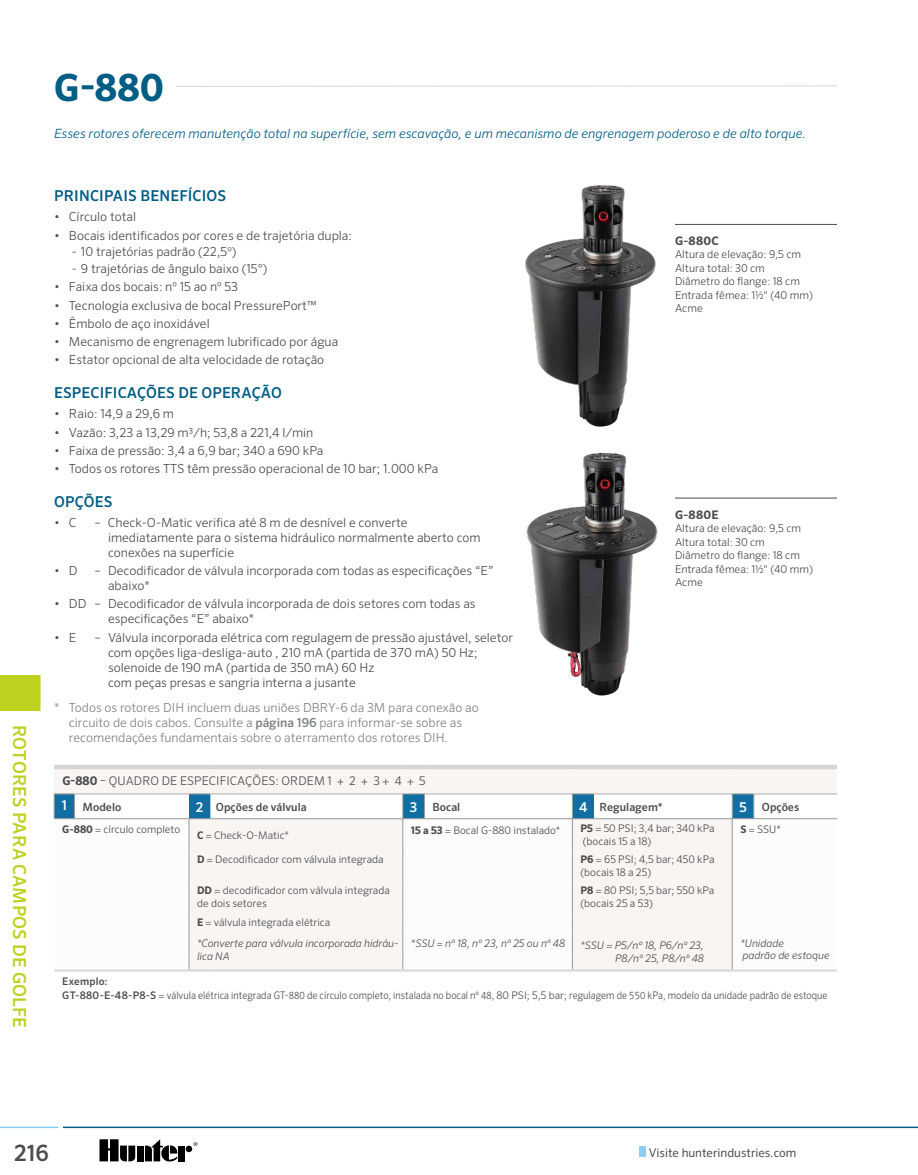
<style>
.page{position:relative;width:918px;height:1175px;background:#fff}
.page>*{position:absolute;margin:0;border:0;box-sizing:border-box;transform-origin:0 0}
.t1{font:700 37.5px "Sero Pro";color:#005d83}
.t2{font:500 22.5px "Sero Pro";color:#4c4d4d}
.t3{font:500 18px "Sero Pro";letter-spacing:.01em;color:#bdd11e}
.t4{font:500 15px "Sero Pro";letter-spacing:.01em;color:#005d83}
.t5{font:italic 300 12.75px "Sero Pro";letter-spacing:.005em;color:#005d83}
.t6{font:300 12.45px/15px "Sero Pro";color:#4c4d4d}
.t7{font:300 12.45px/15px "Sero Pro";color:#818383}
.t8{font:300 12px "Sero Pro";letter-spacing:.01em;color:#4c4d4d}
.t9{font:12px "Sero Pro";color:#4c4d4d}
.t10{font:700 11.7px "Sero Pro";letter-spacing:.02em;color:#4c4d4d}
.t11{font:500 11.25px "Sero Pro";color:#4c4d4d}
.t12{font:300 10.8px/13.5px "Sero Pro";color:#4c4d4d}
.t13{font:300 10.5px/12.6px "Sero Pro";color:#4c4d4d}
.t14{font:italic 300 10.5px/12.6px "Sero Pro";color:#4c4d4d}
.s1{font-weight:500}
.s2{font-weight:700}
.s3{font-size:13.5px;color:#fff}
.s4{font-weight:700;font-style:normal}
.s5{font-style:normal}
</style>
<div class="page">
<div style="left:640px;top:1146px;width:6px;height:10px;background:#8dcef2"></div>
<hr style="left:63px;top:1126px;width:855px;height:2px;background:#005d83">
<hr style="left:0;top:1126px;width:58px;height:2px;background:#8dcef2">
<svg style="left:176px;top:85px;width:661px;height:2px"></svg>
<svg style="left:194px;top:1142px;width:3px;height:4px"></svg>
<div style="left:137px;top:1145px;width:7px;height:16px;background:#000"></div>
<div style="left:186px;top:1145px;width:6px;height:7px;background:#000;border-radius:50%"></div>
<div style="left:178px;top:1145px;width:7px;height:16px;background:#000"></div>
<svg style="left:145px;top:1139px;width:32px;height:22px"></svg>
<svg style="left:100px;top:1139px;width:35px;height:22px"></svg>
<div style="left:0;top:675px;width:40px;height:36px;background:#bdd11e"></div>
<hr style="left:675px;top:224px;width:162px;height:1px;background:#4c4d4d">
<hr style="left:675px;top:498px;width:162px;height:1px;background:#4c4d4d">
<img style="left:525px;top:185px;width:131px;height:242px">
<img style="left:526px;top:452px;width:131px;height:244px">
<div style="left:54px;top:769px;width:783px;height:24px;background:#f8f5f2"></div>
<svg style="left:54px;top:819px;width:783px;height:150px"></svg>
<hr style="left:403px;top:850px;width:1px;height:30px;background:#969798">
<hr style="left:189px;top:819px;width:1px;height:31px;background:#969798">
<hr style="left:403px;top:819px;width:1px;height:31px;background:#969798">
<hr style="left:189px;top:850px;width:1px;height:30px;background:#969798">
<hr style="left:189px;top:880px;width:1px;height:32px;background:#969798">
<hr style="left:403px;top:880px;width:1px;height:32px;background:#969798">
<hr style="left:732px;top:819px;width:1px;height:31px;background:#969798">
<hr style="left:732px;top:850px;width:1px;height:30px;background:#969798">
<hr style="left:572px;top:880px;width:1px;height:32px;background:#969798">
<hr style="left:732px;top:880px;width:1px;height:32px;background:#969798">
<svg style="left:403px;top:912px;width:1px;height:57px"></svg>
<svg style="left:572px;top:912px;width:1px;height:57px"></svg>
<svg style="left:732px;top:912px;width:1px;height:57px"></svg>
<div style="left:54px;top:764px;width:20px;height:5px;background:#d4d5d5"></div>
<div style="left:74px;top:764px;width:115px;height:5px;background:#d4d5d5"></div>
<div style="left:189px;top:764px;width:22px;height:5px;background:#d4d5d5"></div>
<div style="left:211px;top:764px;width:192px;height:5px;background:#d4d5d5"></div>
<div style="left:403px;top:764px;width:21px;height:5px;background:#d4d5d5"></div>
<div style="left:424px;top:764px;width:148px;height:5px;background:#d4d5d5"></div>
<div style="left:572px;top:764px;width:22px;height:5px;background:#d4d5d5"></div>
<div style="left:594px;top:764px;width:138px;height:5px;background:#d4d5d5"></div>
<div style="left:732px;top:764px;width:22px;height:5px;background:#d4d5d5"></div>
<div style="left:754px;top:764px;width:83px;height:5px;background:#d4d5d5"></div>
<svg style="left:189px;top:912px;width:1px;height:57px"></svg>
<hr style="left:54px;top:969px;width:20px;height:2px;background:#d4d5d5">
<hr style="left:74px;top:969px;width:115px;height:2px;background:#d4d5d5">
<hr style="left:403px;top:969px;width:21px;height:2px;background:#d4d5d5">
<hr style="left:424px;top:969px;width:148px;height:2px;background:#d4d5d5">
<hr style="left:732px;top:969px;width:22px;height:2px;background:#d4d5d5">
<hr style="left:754px;top:969px;width:83px;height:2px;background:#d4d5d5">
<hr style="left:189px;top:969px;width:22px;height:2px;background:#d4d5d5">
<hr style="left:211px;top:969px;width:192px;height:2px;background:#d4d5d5">
<hr style="left:572px;top:969px;width:22px;height:2px;background:#d4d5d5">
<hr style="left:594px;top:969px;width:138px;height:2px;background:#d4d5d5">
<svg style="left:54px;top:793px;width:783px;height:26px"></svg>
<hr style="left:424px;top:818px;width:148px;height:1px;background:#969798">
<hr style="left:572px;top:819px;width:1px;height:31px;background:#969798">
<hr style="left:572px;top:850px;width:1px;height:30px;background:#969798">
<h1 class="t1" style="left:54px;top:64px;width:111px">G-880</h1>
<h3 class="t3" style="left:30px;top:725px;width:304px;rotate:90deg">ROTORES PARA CAMPOS DE GOLFE</h3>
<p class="t5" style="left:54px;top:126px;width:754px">Esses rotores oferecem manutenção total na superfície, sem escavação, e um mecanismo de engrenagem poderoso e de alto torque.</p>
<p class="t4" style="left:54px;top:186px;width:174px">PRINCIPAIS BENEFÍCIOS</p>
<p class="t6" style="left:54px;top:209px;width:84px">• Círculo total</p>
<p class="t6" style="left:54px;top:227px;width:300px">• Bocais identificados por cores e de trajetória dupla:</p>
<p class="t6" style="left:72px;top:244px;width:166px">- 10 trajetórias padrão (22,5º)</p>
<p class="t6" style="left:72px;top:261px;width:197px">- 9 trajetórias de ângulo baixo (15°)</p>
<p class="t6" style="left:54px;top:279px;width:186px">• Faixa dos bocais: nº 15 ao nº 53</p>
<p class="t6" style="left:54px;top:297px;width:264px">• Tecnologia exclusiva de bocal PressurePort™</p>
<p class="t6" style="left:54px;top:316px;width:157px">• Êmbolo de aço inoxidável</p>
<p class="t6" style="left:54px;top:334px;width:286px">• Mecanismo de engrenagem lubrificado por água</p>
<p class="t6" style="left:54px;top:352px;width:272px">• Estator opcional de alta velocidade de rotação</p>
<p class="t4" style="left:54px;top:383px;width:229px">ESPECIFICAÇÕES DE OPERAÇÃO</p>
<p class="t6" style="left:54px;top:406px;width:122px">• Raio: 14,9 a 29,6 m</p>
<p class="t6" style="left:54px;top:424px;width:261px">• Vazão: 3,23 a 13,29 m3/h; 53,8 a 221,4 l/min</p>
<p class="t6" style="left:54px;top:443px;width:271px">• Faixa de pressão: 3,4 a 6,9 bar; 340 a 690 kPa</p>
<p class="t6" style="left:54px;top:461px;width:386px">• Todos os rotores TTS têm pressão operacional de 10 bar; 1.000 kPa</p>
<p class="t4" style="left:54px;top:492px;width:60px">OPÇÕES</p>
<p class="t6" style="left:54px;top:515px;width:24px">• C</p>
<p class="t6" style="left:108px;top:515px;width:374px;text-indent:-14px">– Check-O-Matic verifica até 8 m de desnível e converte imediatamente para o sistema hidráulico normalmente aberto com conexões na superfície</p>
<p class="t6" style="left:54px;top:563px;width:25px">• D</p>
<p class="t6" style="left:108px;top:563px;width:387px;text-indent:-14px">– Decodificador de válvula incorporada com todas as especificações “E” abaixo*</p>
<p class="t6" style="left:108px;top:596px;width:369px;text-indent:-54px">• DD – Decodificador de válvula incorporada de dois setores com todas as especificações “E” abaixo*</p>
<p class="t6" style="left:54px;top:629px;width:24px">• E</p>
<p class="t6" style="left:108px;top:629px;width:407px;text-indent:-14px">– Válvula incorporada elétrica com regulagem de pressão ajustável, seletor com opções liga-desliga-auto , 210 mA (partida de 370 mA) 50 Hz; solenoide de 190 mA (partida de 350 mA) 60 Hz<br>com peças presas e sangria interna a jusante</p>
<p class="t7" style="left:69px;top:699px;width:411px;text-indent:-15px">* Todos os rotores DIH incluem duas uniões DBRY-6 da 3M para conexão ao circuito de dois cabos. Consulte a <span class="s1">página 196</span> para informar-se sobre as recomendações fundamentais sobre o aterramento dos rotores DIH.</p>
<p class="t10" style="left:675px;top:234px;width:45px">G-880C</p>
<p class="t12" style="left:675px;top:248px;width:140px">Altura de elevação: 9,5 cm<br>Altura total: 30 cm<br>Diâmetro do flange: 18 cm<br>Entrada fêmea: 1½" (40 mm)<br>Acme</p>
<p class="t10" style="left:675px;top:507px;width:45px">G-880E</p>
<p class="t12" style="left:675px;top:521px;width:140px">Altura de elevação: 9,5 cm<br>Altura total: 30 cm<br>Diâmetro do flange: 18 cm<br>Entrada fêmea: 1½" (40 mm)<br>Acme</p>
<p class="t8" style="left:62px;top:773px;width:365px"><span class="s2">G-880</span> – QUADRO DE ESPECIFICAÇÕES: ORDEM 1 + 2 + 3 + 4 + 5</p>
<p class="t11" style="left:62px;top:800px;width:61px"><span class="s3">1</span> Modelo</p>
<p class="t11" style="left:196px;top:800px;width:112px"><span class="s3">2</span> Opções de válvula</p>
<p class="t11" style="left:410px;top:800px;width:52px"><span class="s3">3</span> Bocal</p>
<p class="t11" style="left:579px;top:800px;width:85px"><span class="s3">4</span> Regulagem*</p>
<p class="t11" style="left:739px;top:800px;width:61px"><span class="s3">5</span> Opções</p>
<p class="t13" style="left:62px;top:822px;width:119px"><span class="s2">G-880</span> = círculo completo</p>
<p class="t13" style="left:197px;top:828px;width:93px"><span class="s2">C</span> = Check-O-Matic*</p>
<p class="t13" style="left:411px;top:823px;width:151px"><span class="s2">15 a 53</span> = Bocal G-880 instalado*</p>
<p class="t13" style="left:581px;top:822px;width:136px"><span class="s2">P5</span> = 50 PSI; 3,4 bar; 340 kPa (bocais 15 a 18)</p>
<p class="t13" style="left:740px;top:822px;width:42px"><span class="s2">S</span> = SSU*</p>
<p class="t13" style="left:197px;top:853px;width:188px"><span class="s2">D</span> = Decodificador com válvula integrada</p>
<p class="t13" style="left:581px;top:853px;width:136px"><span class="s2">P6</span> = 65 PSI; 4,5 bar; 450 kPa (bocais 18 a 25)</p>
<p class="t13" style="left:197px;top:884px;width:194px"><span class="s2">DD</span> = decodificador com válvula integrada de dois setores</p>
<p class="t13" style="left:581px;top:884px;width:135px"><span class="s2">P8</span> = 80 PSI; 5,5 bar; 550 kPa (bocais 25 a 53)</p>
<p class="t14" style="left:197px;top:912px;width:203px;line-height:21px"><span class="s4">E</span> <span class="s5">= válvula integrada elétrica<br></span>*Converte para válvula incorporada hidráu-</p>
<p class="t14" style="left:197px;top:949px;width:34px">lica NA</p>
<p class="t14" style="left:411px;top:936px;width:156px">*SSU = nº 18, nº 23, nº 25 ou nº 48</p>
<p class="t14" style="left:581px;top:939px;width:125px;text-align:right">*SSU = P5/nº 18, P6/nº 23,<br>P8/nº 25, P8/nº 48</p>
<p class="t14" style="left:740px;top:936px;width:91px">*Unidade<br>padrão de estoque</p>
<p class="t13" style="left:62px;top:974px;width:767px;line-height:13.5px"><span class="s1">Exemplo:<br>GT-880-E-48-P8-S</span> = válvula elétrica integrada GT-880 de círculo completo, instalada no bocal nº 48, 80 PSI; 5,5 bar; regulagem de 550 kPa, modelo da unidade padrão de estoque</p>
<h2 class="t2" style="left:14px;top:1139px;width:36px">216</h2>
<p class="t9" style="left:649px;top:1145px;width:149px">Visite hunterindustries.com</p>
</div>
